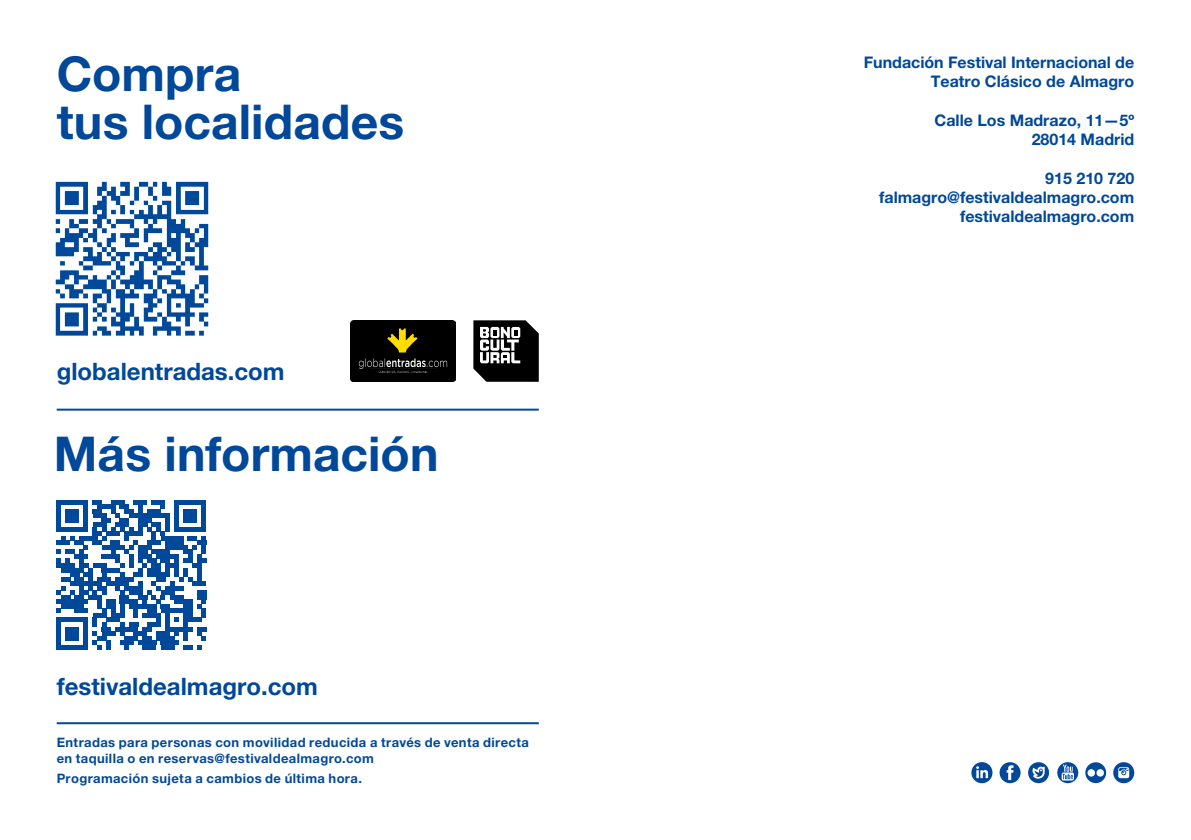
<style>
.page{position:relative;width:1191px;height:840px;background:#fff}
.page>*{position:absolute;margin:0;border:0;box-sizing:border-box;transform-origin:0 0}
.t1{font:700 48px/48px "Helvetica Neue LT Std";letter-spacing:.005em;color:#00489a}
.t2{font:700 24px "Helvetica Neue LT Std";color:#00489a}
.t3{font:700 16px/19.2px "Helvetica Neue LT Std";color:#00489a;text-align:right}
.t4{font:700 13px/15.6px "Helvetica Neue LT Std";letter-spacing:.03em;color:#00489a}
</style>
<div class="page">
<img style="left:55px;top:181px;width:154px;height:155px">
<div style="left:56px;top:499px;width:32px;height:5px;background:#00489a"></div>
<div style="left:93px;top:499px;width:9px;height:5px;background:#00489a"></div>
<div style="left:111px;top:499px;width:13px;height:5px;background:#00489a"></div>
<div style="left:133px;top:499px;width:14px;height:5px;background:#00489a"></div>
<div style="left:152px;top:499px;width:13px;height:5px;background:#00489a"></div>
<div style="left:174px;top:499px;width:32px;height:5px;background:#00489a"></div>
<svg style="left:56px;top:504px;width:150px;height:145px"></svg>
<hr style="left:57px;top:408px;width:482px;height:2px;background:#00489a">
<hr style="left:57px;top:721px;width:482px;height:2px;background:#00489a">
<svg style="left:473px;top:320px;width:66px;height:61px"></svg>
<div style="left:351px;top:320px;width:104px;height:61px;background:#000"></div>
<img style="left:365px;top:358px;width:50px;height:9px">
<img style="left:369px;top:368px;width:67px;height:1px">
<img style="left:384px;top:370px;width:42px;height:3px">
<img style="left:387px;top:328px;width:30px;height:24px">
<svg style="left:999px;top:762px;width:21px;height:20px"></svg>
<svg style="left:1085px;top:762px;width:21px;height:20px"></svg>
<svg style="left:1028px;top:762px;width:21px;height:20px"></svg>
<svg style="left:1057px;top:762px;width:21px;height:20px"></svg>
<svg style="left:1113px;top:762px;width:21px;height:20px"></svg>
<svg style="left:971px;top:762px;width:21px;height:20px"></svg>
<h1 class="t1" style="left:57px;top:49px;width:349px">Compra<br>tus localidades</h1>
<h2 class="t2" style="left:57px;top:356px;width:229px">globalentradas.com</h2>
<h1 class="t1" style="left:54px;top:429px;width:386px">Más información</h1>
<h2 class="t2" style="left:57px;top:671px;width:263px">festivaldealmagro.com</h2>
<p class="t4" style="left:57px;top:734px;width:474px">Entradas para personas con movilidad reducida a través de venta directa en taquilla o en reservas@festivaldealmagro.com</p>
<p class="t4" style="left:57px;top:770px;width:307px">Programación sujeta a cambios de última hora.</p>
<p class="t3" style="left:863px;top:52px;width:272px">Fundación Festival Internacional de<br>Teatro Clásico de Almagro</p>
<p class="t3" style="left:934px;top:110px;width:201px">Calle Los Madrazo, 11—5º<br>28014 Madrid</p>
<p class="t3" style="left:879px;top:168px;width:257px">915 210 720 falmagro@festivaldealmagro.com festivaldealmagro.com</p>
</div>
